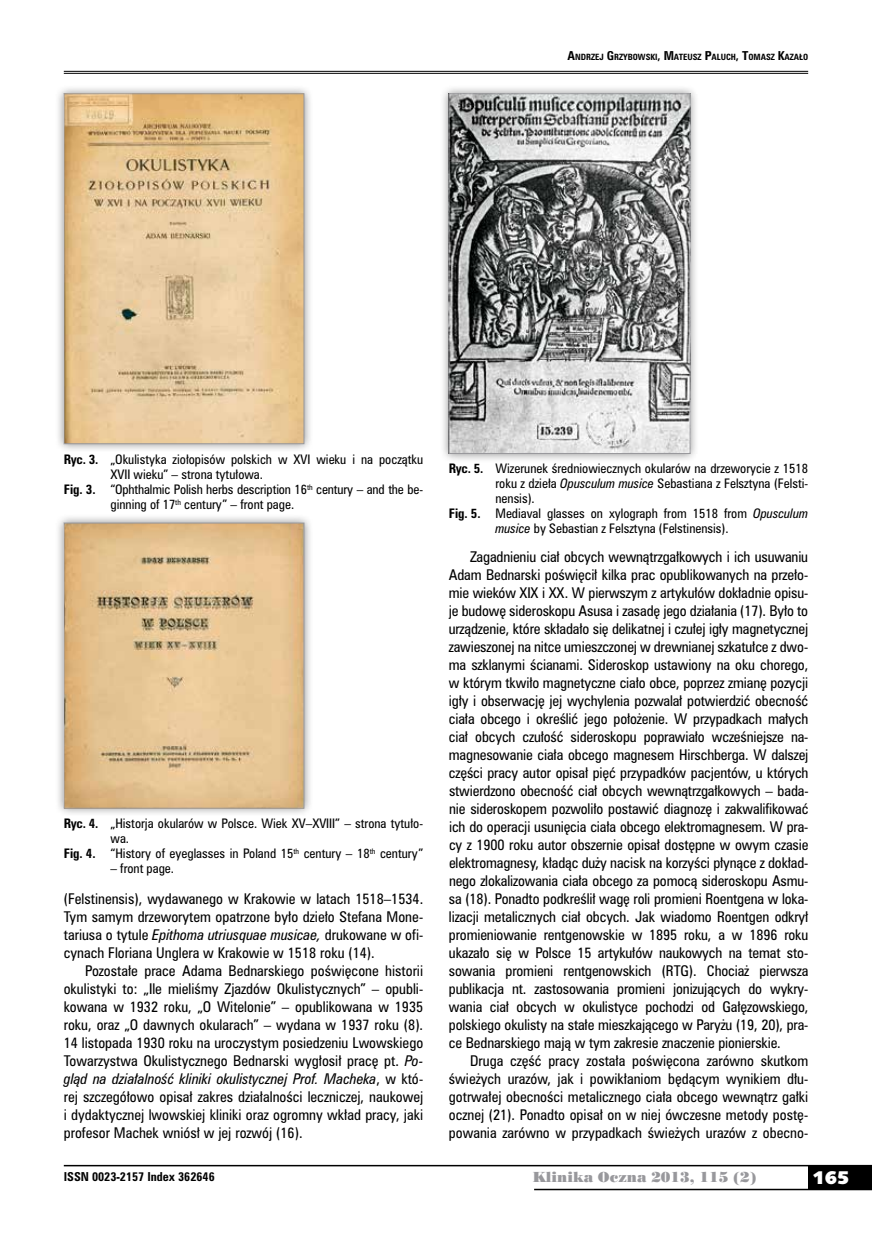
<style>
.page{position:relative;width:872px;height:1234px;background:#fff}
.page>*{position:absolute;margin:0;border:0;box-sizing:border-box;transform-origin:0 0}
.t1{font:18px "Humanst 531 U Blk PL";color:#fff}
.t2{font:13.5px/18px "Zurich Cn PL";color:#000;text-align:justify}
.t3{font:13.5px "Poster Bodoni PL";color:#98989c}
.t4{font:12px "Zurich Cn PL";color:#000}
.t5{font:700 11.25px "Zurich Cn PL";color:#000}
.t6{font:700 7.8px "Zurich Cn PL";color:#000}
.s1{font-size:11.25px}
.s2{font-weight:700}
.s3{font-style:italic}
</style>
<div class="page">
<div style="left:808px;top:1165px;width:64px;height:24px;background:#000"></div>
<hr style="left:64px;top:1164px;width:808px;height:2px;background:#000">
<hr style="left:534px;top:1188px;width:338px;height:1px;background:#000">
<hr style="left:64px;top:71px;width:744px;height:1px;background:#000">
<hr style="left:64px;top:73px;width:744px;height:1px;background:#000">
<div style="left:55px;top:84px;width:258px;height:369px;background:#000;opacity:.45"></div>
<img style="left:66px;top:95px;width:236px;height:347px">
<div style="left:64px;top:93px;width:240px;height:351px;border:1px solid #98989c"></div>
<div style="left:55px;top:513px;width:258px;height:304px;background:#000;opacity:.45"></div>
<img style="left:66px;top:524px;width:236px;height:282px">
<div style="left:64px;top:522px;width:240px;height:286px;border:1px solid #98989c"></div>
<div style="left:440px;top:84px;width:259px;height:378px;background:#000;opacity:.45"></div>
<img style="left:451px;top:95px;width:237px;height:356px">
<div style="left:449px;top:93px;width:241px;height:360px;border:1px solid #98989c"></div>
<p class="t6" style="left:567px;top:52px;width:242px"><span class="s1">A</span>NDRZEJ <span class="s1">G</span>RZYBOWSKI<span class="s1">, M</span>ATEUSZ <span class="s1">P</span>ALUCH<span class="s1">, T</span>OMASZ <span class="s1">K</span>AZAŁO</p>
<p class="t4" style="left:64px;top:451px;width:361px"><span class="s2">Ryc. 3.</span> „Okulistyka ziołopisów polskich w XVI wieku i na początku</p>
<p class="t4" style="left:110px;top:466px;width:154px">XVII wieku” – strona tytułowa.</p>
<p class="t4" style="left:64px;top:481px;width:360px"><span class="s2">Fig. 3.</span> “Ophthalmic Polish herbs description 16<sup>th</sup> century – and the be-</p>
<p class="t4" style="left:110px;top:496px;width:185px">ginning of 17<sup>th</sup> century” – front page.</p>
<p class="t4" style="left:64px;top:815px;width:361px"><span class="s2">Ryc. 4.</span> „Historja okularów w Polsce. Wiek XV–XVIII” – strona tytuło-</p>
<p class="t4" style="left:111px;top:830px;width:20px">wa.</p>
<p class="t4" style="left:64px;top:845px;width:361px"><span class="s2">Fig. 4.</span> “History of eyeglasses in Poland 15<sup>th</sup> century – 18<sup>th</sup> century”</p>
<p class="t4" style="left:110px;top:860px;width:65px">– front page.</p>
<p class="t2" style="left:64px;top:889px;width:361px">(Felstinensis), wydawanego w Krakowie w latach 1518–1534.<br>Tym samym drzeworytem opatrzone było dzieło Stefana Mone&shy;tariusa o tytule <span class="s3">Epithoma utriusquae musicae,</span> drukowane w ofi&shy;cynach Floriana Unglera w Krakowie w 1518 roku (14).</p>
<p class="t2" style="left:64px;top:961px;width:361px;text-indent:21px">Pozostałe prace Adama Bednarskiego poświęcone historii okulistyki to: „Ile mieliśmy Zjazdów Okulistycznych” – opubli&shy;kowana w 1932 roku, „O Witelonie” – opublikowana w 1935 roku, oraz „O dawnych okularach” – wydana w 1937 roku (8).<br>14 listopada 1930 roku na uroczystym posiedzeniu Lwowskiego Towarzystwa Okulistycznego Bednarski wygłosił pracę pt. <span class="s3">Po&shy;gląd na działalność kliniki okulistycznej Prof. Macheka</span>, w któ&shy;rej szczegółowo opisał zakres działalności leczniczej, naukowej i dydaktycznej lwowskiej kliniki oraz ogromny wkład pracy, jaki profesor Machek wniósł w jej rozwój (16).</p>
<p class="t4" style="left:449px;top:460px;width:361px"><span class="s2">Ryc. 5.</span> Wizerunek średniowiecznych okularów na drzeworycie z 1518</p>
<p class="t4" style="left:495px;top:475px;width:314px">roku z dzieła <span class="s3">Opusculum musice</span> Sebastiana z Felsztyna (Felsti-</p>
<p class="t4" style="left:495px;top:490px;width:41px">nensis).</p>
<p class="t4" style="left:449px;top:505px;width:361px"><span class="s2">Fig. 5.</span> Mediaval glasses on xylograph from 1518 from <span class="s3">Opusculum</span></p>
<p class="t4" style="left:495px;top:520px;width:235px"><span class="s3">musice</span> by Sebastian z Felsztyna (Felstinensis).</p>
<p class="t2" style="left:449px;top:547px;width:361px;text-indent:21px">Zagadnieniu ciał obcych wewnątrzgałkowych i ich usuwaniu Adam Bednarski poświęcił kilka prac opublikowanych na przeło&shy;mie wieków XIX i XX. W pierwszym z artykułów dokładnie opisu&shy;je budowę sideroskopu Asusa i zasadę jego działania (17). Było to urządzenie, które składało się delikatnej i czułej igły magnetycznej zawieszonej na nitce umieszczonej w drewnianej szkatułce z dwo&shy;ma szklanymi ścianami. Sideroskop ustawiony na oku chorego, w którym tkwiło magnetyczne ciało obce, poprzez zmianę pozycji igły i obserwację jej wychylenia pozwalał potwierdzić obecność ciała obcego i określić jego położenie. W przypadkach małych ciał obcych czułość sideroskopu poprawiało wcześniejsze na&shy;magnesowanie ciała obcego magnesem Hirschberga. W dalszej części pracy autor opisał pięć przypadków pacjentów, u których stwierdzono obecność ciał obcych wewnątrzgałkowych – bada&shy;nie sideroskopem pozwoliło postawić diagnozę i zakwalifikować ich do operacji usunięcia ciała obcego elektromagnesem. W pra&shy;cy z 1900 roku autor obszernie opisał dostępne w owym czasie elektromagnesy, kładąc duży nacisk na korzyści płynące z dokład&shy;nego zlokalizowania ciała obcego za pomocą sideroskopu Asmu&shy;sa (18). Ponadto podkreślił wagę roli promieni Roentgena w loka&shy;lizacji metalicznych ciał obcych. Jak wiadomo Roentgen odkrył promieniowanie rentgenowskie w 1895 roku, a w 1896 roku ukazało się w Polsce 15 artykułów naukowych na temat sto&shy;sowania promieni rentgenowskich (RTG). Chociaż pierwsza publikacja nt. zastosowania promieni jonizujących do wykry&shy;wania ciał obcych w okulistyce pochodzi od Gałęzowskiego, polskiego okulisty na stałe mieszkającego w Paryżu (19, 20), pra&shy;ce Bednarskiego mają w tym zakresie znaczenie pionierskie.</p>
<p class="t2" style="left:449px;top:1051px;width:361px;text-indent:21px">Druga część pracy została poświęcona zarówno skutkom świeżych urazów, jak i powikłaniom będącym wynikiem dłu&shy;gotrwałej obecności metalicznego ciała obcego wewnątrz gałki ocznej (21). Ponadto opisał on w niej ówczesne metody postę&shy;powania zarówno w przypadkach świeżych urazów z obecno-</p>
<p class="t5" style="left:64px;top:1168px;width:152px">ISSN 0023-2157 Index 362646</p>
<p class="t3" style="left:532px;top:1168px;width:225px">Klinika Oczna 2013, 115 (2)</p>
<h1 class="t1" style="left:812px;top:1165px;width:38px">165</h1>
</div>
